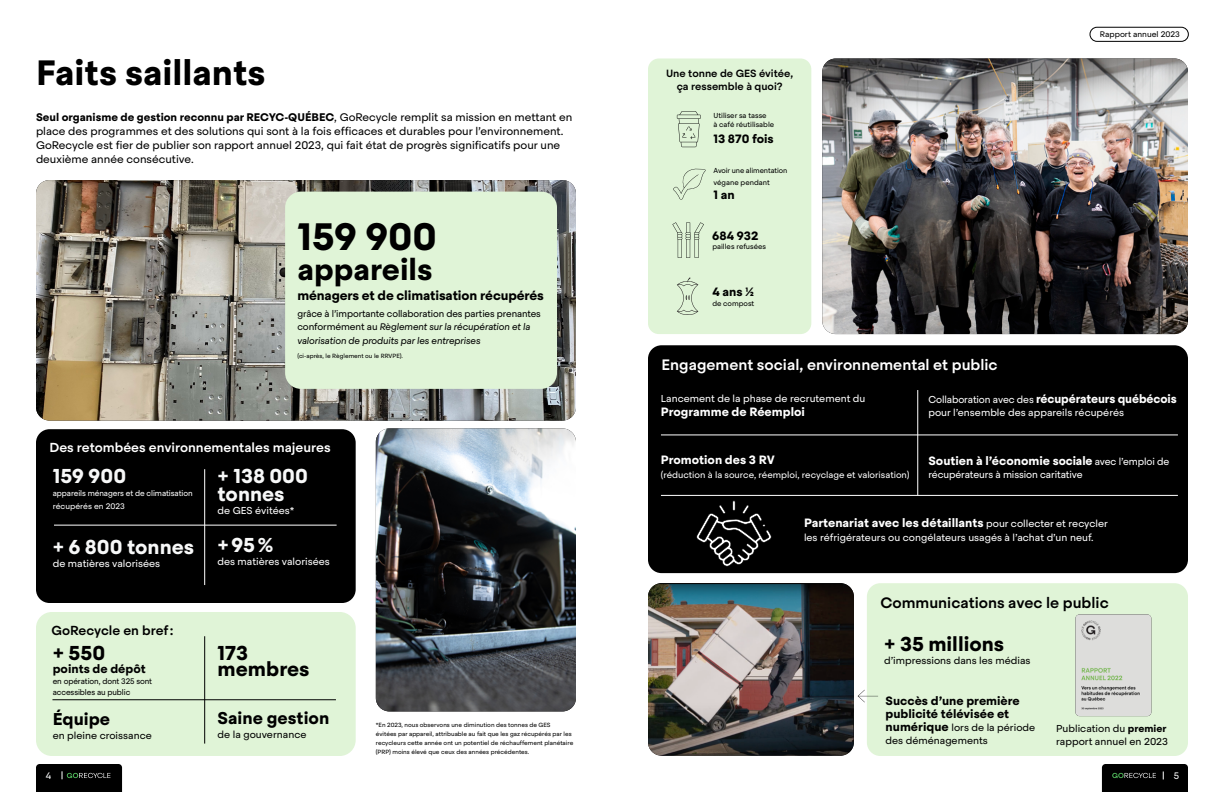
<style>
.page{position:relative;width:1224px;height:792px;background:#fff}
.page>*{position:absolute;margin:0;border:0;box-sizing:border-box;transform-origin:0 0}
.t1{font:700 38px "Steradian";color:#000}
.t2{font:700 35px "Steradian";color:#000}
.t3{font:700 30px "Steradian";color:#000}
.t4{font:700 20px/18px "Steradian";color:#f7f8f8}
.t5{font:700 20px/16px "Steradian";color:#000}
.t6{font:700 17px "Steradian";color:#000}
.t7{font:500 15px "Steradian";color:#fff}
.t8{font:500 15px "Steradian";color:#000}
.t9{font:500 13px "Steradian";color:#fff}
.t10{font:700 13px "Steradian";letter-spacing:-.01em;color:#000}
.t11{font:500 13px "Steradian";letter-spacing:-.005em;color:#000}
.t12{font:700 12px "Steradian";color:#fff}
.t13{font:700 12px/13px "Steradian";color:#000}
.t14{font:11px/14px "Steradian";color:#000}
.t15{font:500 10.4px/12.8px "Steradian";color:#000;text-align:center}
.t16{font:10px "Steradian";color:#fff}
.t17{font:10px/13px "Steradian";color:#000}
.t18{font:9.5px/13px "Steradian";letter-spacing:-.01em;color:#000}
.t19{font:italic 9.5px "Steradian";letter-spacing:-.01em;color:#000}
.t20{font:9.4px "Steradian";color:#f7f8f8}
.t21{font:9px "Steradian";color:#fff}
.t22{font:8px/13px "Steradian";letter-spacing:-.01em;color:#fff;scale:.96 1}
.t23{font:8px/11px "Steradian";letter-spacing:-.01em;color:#000;scale:.96 1}
.t24{font:8px "Steradian";letter-spacing:-.01em;color:#000}
.t25{font:7.2px/9.6px "Steradian";color:#000}
.t26{font:6px/9px "Steradian";color:#000}
.s1{font-weight:700}
.s2{font-style:italic}
.s3{font-weight:400;font-size:10px}
.s4{font-weight:700;font-size:12px}
</style>
<div class="page">
<svg style="left:1102px;top:764px;width:86px;height:28px;background:#070807"></svg>
<svg style="left:36px;top:764px;width:86px;height:28px;background:#070807"></svg>
<div style="left:1090px;top:27px;width:99px;height:15px;border:1px solid #000;border-radius:7px"></div>
<img style="left:36px;top:180px;width:540px;height:241px">
<div style="left:285px;top:192px;width:272px;height:197px;background:#e0f4d7;border-radius:16px"></div>
<div style="left:36px;top:429px;width:320px;height:174px;background:#000;border-radius:14px"></div>
<img style="left:376px;top:428px;width:200px;height:283px">
<img style="left:822px;top:58px;width:366px;height:276px">
<img style="left:648px;top:583px;width:206px;height:173px">
<div style="left:867px;top:583px;width:321px;height:173px;background:#e0f4d7;border-radius:14px"></div>
<div style="left:648px;top:345px;width:540px;height:228px;background:#000;border-radius:14px"></div>
<div style="left:648px;top:58px;width:163px;height:276px;background:#e0f4d7;border-radius:11px"></div>
<div style="left:36px;top:612px;width:320px;height:144px;background:#e0f4d7;border-radius:16px"></div>
<hr style="left:204px;top:469px;width:1px;height:116px;background:#fff">
<hr style="left:54px;top:525px;width:283px;height:1px;background:#fff">
<hr style="left:204px;top:636px;width:1px;height:108px;background:#000">
<hr style="left:918px;top:390px;width:1px;height:105px;background:#fff">
<hr style="left:661px;top:435px;width:517px;height:1px;background:#fff">
<hr style="left:661px;top:495px;width:517px;height:1px;background:#fff">
<hr style="left:52px;top:700px;width:284px;height:1px;background:#000">
<img style="left:1075px;top:614px;width:76px;height:102px">
<svg style="left:858px;top:690px;width:20px;height:12px"></svg>
<svg style="left:677px;top:111px;width:24px;height:36px"></svg>
<svg style="left:673px;top:168px;width:33px;height:32px"></svg>
<svg style="left:672px;top:222px;width:32px;height:36px"></svg>
<svg style="left:677px;top:277px;width:21px;height:38px"></svg>
<svg style="left:696px;top:500px;width:76px;height:66px"></svg>
<h2 class="t2" style="left:36px;top:50px;width:231px">Faits saillants</h2>
<p class="t14" style="left:36px;top:110px;width:538px"><span class="s1">Seul organisme de gestion reconnu par RECYC-QUÉBEC</span>, GoRecycle remplit sa mission en mettant en place des programmes et des solutions qui sont à la fois efficaces et durables pour l’environnement.<br>GoRecycle est fier de publier son rapport annuel 2023, qui fait état de progrès significatifs pour une deuxième année consécutive.</p>
<h1 class="t1" style="left:297px;top:213px;width:141px">159 900</h1>
<h3 class="t3" style="left:297px;top:251px;width:137px">appareils</h3>
<p class="t10" style="left:297px;top:288px;width:248px">ménagers et de climatisation récupérés</p>
<p class="t18" style="left:297px;top:308px;width:245px">grâce à l’importante collaboration des parties prenantes conformément au <span class="s2">Règlement sur la récupération et la</span></p>
<p class="t19" style="left:297px;top:335px;width:185px">valorisation de produits par les entreprises</p>
<p class="t26" style="left:297px;top:352px;width:107px">(ci-après, le Règlement ou le RRVPE).</p>
<p class="t9" style="left:50px;top:440px;width:283px">Des retombées environnementales majeures</p>
<h3 class="t4" style="left:53px;top:467px;width:75px">159 900</h3>
<p class="t22" style="left:53px;top:486px;width:147px">appareils ménagers et de climatisation récupérés en 2023</p>
<h3 class="t4" style="left:53px;top:538px;width:143px">+ 6 800 tonnes</h3>
<p class="t16" style="left:53px;top:557px;width:109px">de matières valorisées</p>
<p class="t11" style="left:52px;top:623px;width:124px">GoRecycle en bref:</p>
<h3 class="t5" style="left:53px;top:645px;width:54px">+ 550</h3>
<p class="t13" style="left:53px;top:662px;width:94px">points de dépôt</p>
<p class="t23" style="left:53px;top:676px;width:105px">en opération, dont 325 sont accessibles au public</p>
<h3 class="t6" style="left:53px;top:708px;width:59px">Équipe</h3>
<p class="t17" style="left:53px;top:729px;width:101px">en pleine croissance</p>
<h3 class="t4" style="left:217px;top:467px;width:92px">+ 138 000 tonnes</h3>
<p class="t16" style="left:217px;top:504px;width:78px">de GES évitées*</p>
<h3 class="t4" style="left:217px;top:537px;width:57px">+95%</h3>
<p class="t16" style="left:217px;top:556px;width:114px">des matières valorisées</p>
<h3 class="t5" style="left:218px;top:645px;width:94px">173 membres</h3>
<h3 class="t6" style="left:218px;top:707px;width:113px">Saine gestion</h3>
<p class="t17" style="left:218px;top:728px;width:90px">de la gouvernance</p>
<p class="t26" style="left:376px;top:720px;width:199px">*En 2023, nous observons une diminution des tonnes de GES<br>évitées par appareil, attribuable au fait que les gaz récupérés par les recycleurs cette année ont un potentiel de réchauffement planétaire (PRP) moins élevé que ceux des années précédentes.</p>
<p class="t15" style="left:666px;top:67px;width:128px">Une tonne de GES évitée, ça ressemble à quoi?</p>
<p class="t25" style="left:714px;top:110px;width:62px">Utiliser sa tasse<br>à café réutilisable</p>
<p class="t13" style="left:714px;top:132px;width:62px">13 870 fois</p>
<p class="t25" style="left:714px;top:165px;width:75px;line-height:12px">Avoir une alimentation végane pendant</p>
<p class="t13" style="left:714px;top:188px;width:23px">1 an</p>
<p class="t13" style="left:712px;top:229px;width:48px">684 932</p>
<p class="t25" style="left:712px;top:242px;width:55px">pailles refusées</p>
<p class="t13" style="left:712px;top:285px;width:43px">4 ans 1/2</p>
<p class="t25" style="left:712px;top:298px;width:44px">de compost</p>
<h3 class="t7" style="left:662px;top:356px;width:338px">Engagement social, environnemental et public</h3>
<p class="t24" style="left:1100px;top:30px;width:82px">Rapport annuel 2023</p>
<p class="t16" style="left:661px;top:392px;width:206px">Lancement de la phase de recrutement du</p>
<p class="t12" style="left:661px;top:404px;width:146px">Programme de Réemploi</p>
<p class="t12" style="left:661px;top:453px;width:115px">Promotion des 3 RV</p>
<p class="t21" style="left:661px;top:469px;width:250px">(réduction à la source, réemploi, recyclage et valorisation)</p>
<p class="t12" style="left:928px;top:391px;width:250px"><span class="s3">Collaboration avec des</span> récupérateurs québécois</p>
<p class="t16" style="left:928px;top:406px;width:197px">pour l’ensemble des appareils récupérés</p>
<p class="t12" style="left:928px;top:453px;width:243px">Soutien à l’économie sociale <span class="s3">avec l’emploi de</span></p>
<p class="t16" style="left:928px;top:468px;width:156px">récupérateurs à mission caritative</p>
<p class="t12" style="left:804px;top:516px;width:305px">Partenariat avec les détaillants <span class="s3">pour collecter et recycler</span></p>
<p class="t16" style="left:804px;top:532px;width:291px">les réfrigérateurs ou congélateurs usagés à l’achat d’un neuf.</p>
<h3 class="t8" style="left:880px;top:593px;width:230px">Communications avec le public</h3>
<h3 class="t5" style="left:884px;top:637px;width:122px">+ 35 millions</h3>
<p class="t17" style="left:884px;top:654px;width:148px">d’impressions dans les médias</p>
<p class="t13" style="left:886px;top:694px;width:136px">Succès d’une première publicité télévisée et</p>
<p class="t17" style="left:886px;top:721px;width:151px"><span class="s4">numérique</span> lors de la période des déménagements</p>
<p class="t17" style="left:1056px;top:722px;width:113px">Publication du <span class="s1">premier </span>rapport annuel en 2023</p>
<p class="t20" style="left:46px;top:770px;width:7px">4</p>
<p class="t20" style="left:1174px;top:770px;width:7px">5</p>
</div>
